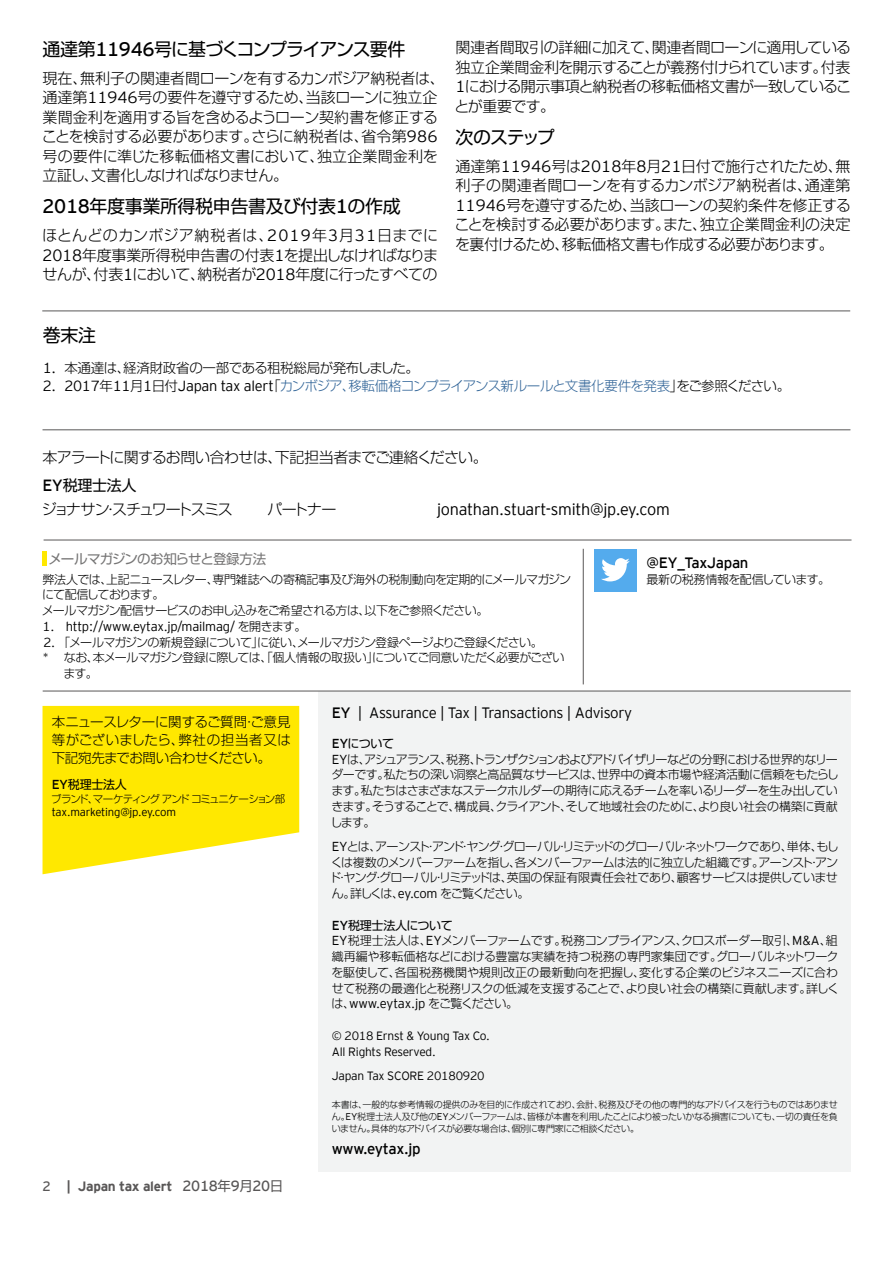
<style>
.page{position:relative;width:893px;height:1263px;background:#fff}
.page>*{position:absolute;margin:0;border:0;box-sizing:border-box;transform-origin:0 0}
.t1{font:18px "Shin Go Pro";letter-spacing:-.025em;color:#000}
.t2{font:18px "Shin Go Pro";letter-spacing:-.065em;color:#000}
.t3{font:300 16.2px "EY Interstate";letter-spacing:-.02em;color:#000}
.t4{font:300 15px/19.5px "Shin Go Pro";letter-spacing:-.03em;color:#000;text-align:justify}
.t5{font:300 15px/28px "Shin Go Pro";letter-spacing:-.055em;color:#000}
.t6{font:300 15px "EY Interstate";letter-spacing:-.02em;color:#000}
.t7{font:15px "EY Interstate";letter-spacing:-.02em;color:#000}
.t8{font:300 15px "Shin Go Pro";letter-spacing:-.105em;color:#000}
.t9{font:300 13.5px/18px "Shin Go Pro";letter-spacing:-.02em;color:#000;text-align:justify}
.t10{font:300 13.5px "Shin Go Pro";letter-spacing:-.06em;color:#369}
.t11{font:700 13.5px "EY Interstate";letter-spacing:-.02em;color:#595757}
.t12{font:13.5px "Shin Go Pro";letter-spacing:-.06em;color:#767575}
.t13{font:300 13.05px "EY Interstate";letter-spacing:-.02em;color:#000}
.t14{font:300 12px/15.8px "Shin Go Pro";letter-spacing:-.04em;color:#000}
.t15{font:300 12px/15.8px "Shin Go Pro";letter-spacing:-.02em;color:#000}
.t16{font:300 12px/15.8px "EY Interstate";letter-spacing:-.02em;color:#000}
.t17{font:300 12px "Shin Go Pro";letter-spacing:-.06em;color:#000}
.t18{font:12px "Shin Go Pro";letter-spacing:-.02em;color:#000}
.t19{font:300 11.4px "EY Interstate";letter-spacing:-.02em;color:#000}
.t20{font:300 10.5px "Shin Go Pro";letter-spacing:-.09em;color:#000}
.t21{font:300 9px/12px "Shin Go Pro";letter-spacing:-.04em;color:#000;text-align:justify}
.s1{font-family:"EY Interstate";font-size:19.5px}
.s2{font-family:"EY Interstate";font-size:16.2px}
.s3{font-family:"EY Interstate";font-size:14.7px}
.s4{font-family:"EY Interstate";font-size:14.7px;color:#000}
.s5{color:#000}
.s6{font-family:"EY Interstate";font-weight:400;font-size:16.2px}
.s7{font-weight:400}
.s8{font-family:"Shin Go Pro";font-size:12px}
.s9{font-family:"EY Interstate";font-size:13.05px}
.s10{font-weight:400;font-size:14.7px}
.s11{font-family:"Shin Go Pro";font-weight:400}
.s12{font-family:"EY Interstate";font-weight:400;font-size:13.05px}
.s13{font-family:"EY Interstate";font-size:9.75px}
</style>
<div class="page">
<div style="left:319px;top:691px;width:532px;height:480px;background:#f2f3f3"></div>
<hr style="left:43px;top:691px;width:808px;height:1px;background:#595757">
<svg style="left:43px;top:706px;width:256px;height:168px;background:#ffea1f"></svg>
<hr style="left:43px;top:551px;width:4px;height:15px;background:#ffe800">
<div style="left:594px;top:549px;width:42px;height:42px;background:#54abed"></div>
<svg style="left:601px;top:558px;width:29px;height:23px"></svg>
<hr style="left:583px;top:549px;width:1px;height:135px;background:#595757">
<hr style="left:44px;top:540px;width:807px;height:1px;background:#595757">
<hr style="left:42px;top:311px;width:808px;height:1px;background:#595757">
<hr style="left:43px;top:429px;width:807px;height:1px;background:#595757">
<h1 class="t2" style="left:43px;top:34px;width:364px">通達第<span class="s1">11946</span>号に基づくコンプライアンス要件</h1>
<p class="t4" style="left:42px;top:66px;width:405px;text-align:left">現在、無利子の関連者間ローンを有するカンボジア納税者は、通達第<span class="s2">11946</span>号の要件を遵守するため、当該ローンに独立企業間金利を適用する旨を含めるようローン契約書を修正することを検討する必要があります。さらに納税者は、省令第<span class="s2">986</span>号の要件に準じた移転価格文書において、独立企業間金利を立証し、文書化しなければなりません。</p>
<h1 class="t1" style="left:43px;top:191px;width:360px"><span class="s1">2018</span>年度事業所得税申告書及び付表<span class="s1">1</span>の作成</h1>
<p class="t4" style="left:42px;top:224px;width:397px">ほとんどのカンボジア納税者は、<span class="s2">2019</span>年<span class="s2">3</span>月<span class="s2">31</span>日までに<span class="s2">2018</span>年度事業所得税申告書の付表<span class="s2">1</span>を提出しなければなりませんが、付表<span class="s2">1</span>において、納税者が<span class="s2">2018</span>年度に行ったすべての</p>
<p class="t4" style="left:455px;top:36px;width:398px">関連者間取引の詳細に加えて、関連者間ローンに適用している独立企業間金利を開示することが義務付けられています。付表<span class="s2">1</span>における開示事項と納税者の移転価格文書が一致していることが重要です。</p>
<h1 class="t1" style="left:455px;top:122px;width:101px">次のステップ</h1>
<p class="t4" style="left:455px;top:155px;width:398px">通達第<span class="s2">11946</span>号は<span class="s2">2018</span>年<span class="s2">8</span>月<span class="s2">21</span>日付で施行されたため、無利子の関連者間ローンを有するカンボジア納税者は、通達第<span class="s2">11946</span>号を遵守するため、当該ローンの契約条件を修正することを検討する必要があります。また、独立企業間金利の決定を裏付けるため、移転価格文書も作成する必要があります。</p>
<h1 class="t1" style="left:43px;top:321px;width:55px">巻末注</h1>
<p class="t9" style="left:43px;top:357px;width:378px"><span class="s3">1.</span> 本通達は、経済財政省の一部である租税総局が発布しました。</p>
<p class="t10" style="left:43px;top:375px;width:749px"><span class="s4">2. 2017</span><span class="s5">年</span><span class="s4">11</span><span class="s5">月</span><span class="s4">1</span><span class="s5">日付</span><span class="s4">Japan tax alert</span><span class="s5">「</span>カンボジア、移転価格コンプライアンス新ルールと文書化要件を発表<span class="s5">」をご参照ください。</span></p>
<p class="t5" style="left:43px;top:441px;width:447px">本アラートに関するお問い合わせは、下記担当者までご連絡ください。<br><span class="s6">EY</span><span class="s7">税理士法人</span></p>
<p class="t8" style="left:42px;top:496px;width:192px">ジョナサン・スチュワートスミス</p>
<p class="t4" style="left:268px;top:497px;width:70px">パートナー</p>
<h2 class="t3" style="left:437px;top:497px;width:234px">jonathan.stuart-smith@jp.ey.com</h2>
<p class="t12" style="left:49px;top:547px;width:219px">メールマガジンのお知らせと登録方法</p>
<p class="t14" style="left:42px;top:570px;width:531px">弊法人では、上記ニュースレター、専門雑誌への寄稿記事及び海外の税制動向を定期的にメールマガジンにて配信しております。<br>メールマガジン配信サービスのお申し込みをご希望される方は、以下をご参照ください。</p>
<p class="t13" style="left:43px;top:617px;width:265px">1. http://www.eytax.jp/mailmag/ <span class="s8">を開きます。</span></p>
<p class="t17" style="left:43px;top:632px;width:501px"><span class="s9">2.</span> 「メールマガジンの新規登録について」に従い、メールマガジン登録ページよりご登録ください。</p>
<p class="t14" style="left:43px;top:648px;width:523px"><span class="s9">*</span> なお、本メールマガジン登録に際しては、「個人情報の取扱い」についてご同意いただく必要がござい</p>
<p class="t14" style="left:63px;top:664px;width:36px">ます。</p>
<p class="t7" style="left:646px;top:552px;width:103px">@EY_TaxJapan</p>
<p class="t14" style="left:646px;top:570px;width:185px">最新の税務情報を配信しています。</p>
<p class="t9" style="left:52px;top:711px;width:241px">本ニュースレターに関するご質問・ご意見等がございましたら、弊社の担当者又は下記宛先までお問い合わせください。</p>
<p class="t18" style="left:52px;top:775px;width:77px"><span class="s9">EY</span>税理士法人</p>
<p class="t20" style="left:51px;top:790px;width:236px">ブランド、マーケティングアンドコミュニケーション部</p>
<p class="t19" style="left:52px;top:804px;width:126px">tax.marketing@jp.ey.com</p>
<p class="t11" style="left:43px;top:1177px;width:242px"><span class="s7">2</span> | Japan tax alert <span class="s10">2018</span><span class="s11">年</span><span class="s10">9</span><span class="s11">月</span><span class="s10">20</span><span class="s11">日</span></p>
<p class="t6" style="left:332px;top:702px;width:302px"><span class="s7">EY</span> | Assurance | Tax | Transactions | Advisory</p>
<p class="t14" style="left:330px;top:734px;width:510px"><span class="s12">EY</span><span class="s7">について<br></span><span class="s9">EY</span>は、アシュアランス、税務、トランザクションおよびアドバイザリーなどの分野における世界的なリーダーです。私たちの深い洞察と高品質なサービスは、世界中の資本市場や経済活動に信頼をもたらします。私たちはさまざまなステークホルダーの期待に応えるチームを率いるリーダーを生み出していきます。そうすることで、構成員、クライアント、そして地域社会のために、より良い社会の構築に貢献します。</p>
<p class="t14" style="left:329px;top:837px;width:511px;text-align:justify"><span class="s9">EY</span>とは、アーンスト・アンド・ヤング・グローバル・リミテッドのグローバル・ネットワークであり、単体、もしくは複数のメンバーファームを指し、各メンバーファームは法的に独立した組織です。アーンスト・アンド・ヤング・グローバル・リミテッドは、英国の保証有限責任会社であり、顧客サービスは提供していません。詳しくは、<span class="s9">ey.com</span> をご覧ください。</p>
<p class="t15" style="left:331px;top:916px;width:509px"><span class="s12">EY</span><span class="s7">税理士法人について<br></span><span class="s9">EY</span>税理士法人は、<span class="s9">EY</span>メンバーファームです。税務コンプライアンス、クロスボーダー取引、<span class="s9">M&amp;A</span>、組織再編や移転価格などにおける豊富な実績を持つ税務の専門家集団です。グローバルネットワークを駆使して、各国税務機関や規則改正の最新動向を把握し、変化する企業のビジネスニーズに合わせて税務の最適化と税務リスクの低減を支援することで、より良い社会の構築に貢献します。詳しく</p>
<p class="t13" style="left:332px;top:994px;width:188px"><span class="s8">は、</span>www.eytax.jp <span class="s8">をご覧ください。</span></p>
<p class="t16" style="left:332px;top:1027px;width:160px">© 2018 Ernst &amp; Young Tax Co.<br>All Rights Reserved.</p>
<p class="t16" style="left:332px;top:1067px;width:154px">Japan Tax SCORE 20180920</p>
<p class="t21" style="left:332px;top:1097px;width:508px">本書は、一般的な参考情報の提供のみを目的に作成されており、会計、税務及びその他の専門的なアドバイスを行うものではありません。<span class="s13">EY</span>税理士法人及び他の<span class="s13">EY</span>メンバーファームは、皆様が本書を利用したことにより被ったいかなる損害についても、一切の責任を負いません。具体的なアドバイスが必要な場合は、個別に専門家にご相談ください。</p>
<p class="t7" style="left:332px;top:1138px;width:90px">www.eytax.jp</p>
</div>
